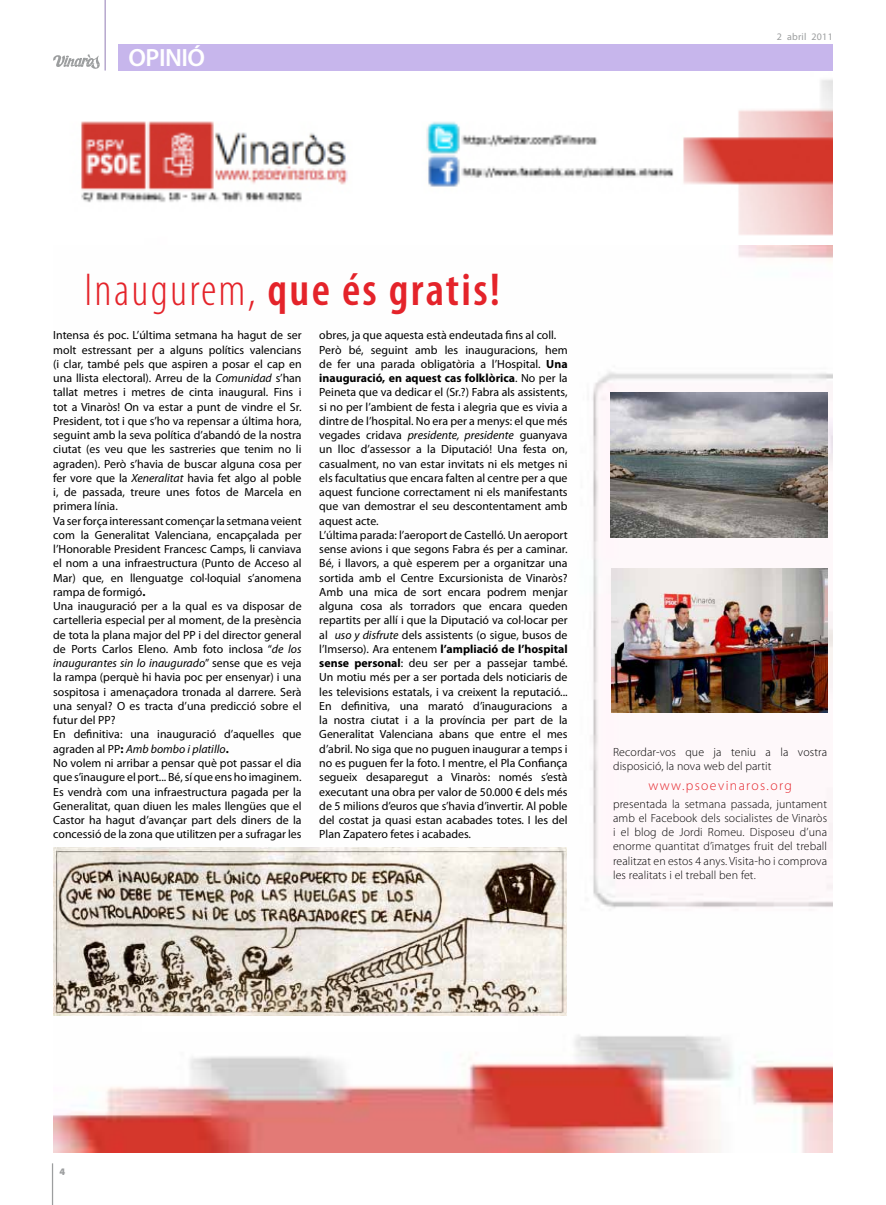
<style>
.page{position:relative;width:886px;height:1205px;background:#fff}
.page>*{position:absolute;margin:0;border:0;box-sizing:border-box;transform-origin:0 0}
.t1{font:600 condensed 46.38px "Myriad Pro";letter-spacing:.05em;color:#e4232a}
.t2{font:600 25px "Myriad Pro";letter-spacing:-.02em;color:#fff}
.t3{font:300 13.75px "Myriad Pro";letter-spacing:.1em;color:#e4232a}
.t4{font:11.88px/14.2px "Myriad Pro";color:#000}
.t5{font:300 11.88px/14.2px "Myriad Pro";letter-spacing:.01em;color:#000}
.t6{font:10px "Myriad Pro";letter-spacing:.025em;color:#9c9e9f}
.t7{font:900 10px "Myriad Pro";color:#9c9e9f}
.s1{font-weight:300}
.s2{font-style:italic}
.s3{font-weight:700}
</style>
<div class="page">
<hr style="left:52px;top:1163px;width:1px;height:42px;background:#9c9e9f">
<hr style="left:105px;top:0;width:1px;height:71px;background:#a897c4">
<svg style="left:53px;top:54px;width:47px;height:15px"></svg>
<div style="left:118px;top:44px;width:714px;height:27px;background:#c7b6ec"></div>
<img style="left:53px;top:79px;width:779px;height:1073px">
<div style="left:142px;top:942px;width:375px;height:90px;background:#fff"></div>
<img style="left:611px;top:568px;width:216px;height:144px">
<img style="left:611px;top:392px;width:216px;height:145px">
<img style="left:53px;top:847px;width:513px;height:169px">
<h2 class="t2" style="left:128px;top:42px;width:78px">OPINIÓ</h2>
<p class="t6" style="left:777px;top:31px;width:57px">2 abril 2011</p>
<h1 class="t1" style="left:84px;top:261px;width:417px"><span class="s1">Inaugurem,</span> que és gratis!</h1>
<p class="t4" style="left:53px;top:328px;width:250px">Intensa és poc. L’última setmana ha hagut de ser molt estressant per a alguns polítics valencians (i clar, també pels que aspiren a posar el cap en una llista electoral). Arreu de la <span class="s2">Comunidad</span> s’han tallat metres i metres de cinta inaugural. Fins i tot a Vinaròs! On va estar a punt de vindre el Sr.<br>President, tot i que s’ho va repensar a última hora, seguint amb la seva política d’abandó de la nostra ciutat (es veu que les sastreries que tenim no li agraden). Però s’havia de buscar alguna cosa per fer vore que la <span class="s2">Xeneralitat</span> havia fet algo al poble i, de passada, treure unes fotos de Marcela en primera línia.<br>Va ser força interessant començar la setmana veient com la Generalitat Valenciana, encapçalada per l’Honorable President Francesc Camps, li canviava el nom a una infraestructura (Punto de Acceso al Mar) que, en llenguatge col·loquial s’anomena rampa de formigó<span class="s3">.<br></span>Una inauguració per a la qual es va disposar de cartelleria especial per al moment, de la presència de tota la plana major del PP i del director general de Ports Carlos Eleno. Amb foto inclosa “<span class="s2">de los inaugurantes sin lo inaugurado</span>” sense que es veja la rampa (perquè hi havia poc per ensenyar) i una sospitosa i amenaçadora tronada al darrere. Serà una senyal? O es tracta d’una predicció sobre el futur del PP?<br>En definitiva: una inauguració d’aquelles que agraden al PP<span class="s3">:</span> <span class="s2">Amb bombo i platillo</span><span class="s3">.<br></span>No volem ni arribar a pensar què pot passar el dia que s’inaugure el port... Bé, sí que ens ho imaginem.<br>Es vendrà com una infraestructura pagada per la Generalitat, quan diuen les males llengües que el Castor ha hagut d’avançar part dels diners de la concessió de la zona que utilitzen per a sufragar les</p>
<p class="t4" style="left:319px;top:328px;width:250px">obres, ja que aquesta està endeutada fins al coll.<br>Però bé, seguint amb les inauguracions, hem de fer una parada obligatòria a l’Hospital. <span class="s3">Una inauguració, en aquest cas folklòrica</span>. No per la Peineta que va dedicar el (Sr.?) Fabra als assistents, si no per l’ambient de festa i alegria que es vivia a dintre de l’hospital. No era per a menys: el que més vegades cridava <span class="s2">presidente, presidente</span> guanyava un lloc d’assessor a la Diputació! Una festa on, casualment, no van estar invitats ni els metges ni els facultatius que encara falten al centre per a que aquest funcione correctament ni els manifestants que van demostrar el seu descontentament amb aquest acte.<br>L’última parada: l’aeroport de Castelló. Un aeroport sense avions i que segons Fabra és per a caminar.<br>Bé, i llavors, a què esperem per a organitzar una sortida amb el Centre Excursionista de Vinaròs?<br>Amb una mica de sort encara podrem menjar alguna cosa als torradors que encara queden repartits per allí i que la Diputació va col·locar per al <span class="s2">uso y disfrute</span> dels assistents (o sigue, busos de l’Imserso). Ara entenem <span class="s3">l’ampliació de l’hospital sense personal</span>: deu ser per a passejar també.<br>Un motiu més per a ser portada dels noticiaris de les televisions estatals, i va creixent la reputació...<br>En definitiva, una marató d’inauguracions a la nostra ciutat i a la província per part de la Generalitat Valenciana abans que entre el mes d’abril. No siga que no puguen inaugurar a temps i no es puguen fer la foto. I mentre, el Pla Confiança segueix desaparegut a Vinaròs: només s’està executant una obra per valor de 50.000 € dels més de 5 milions d’euros que s’havia d’invertir. Al poble del costat ja quasi estan acabades totes. I les del Plan Zapatero fetes i acabades.</p>
<p class="t5" style="left:613px;top:744px;width:216px">Recordar-vos que ja teniu a la vostra disposició, la nova web del partit</p>
<p class="t3" style="left:648px;top:777px;width:145px">www.psoevinaros.org</p>
<p class="t5" style="left:613px;top:796px;width:216px;text-align:justify">presentada la setmana passada, juntament amb el Facebook dels socialistes de Vinaròs i el blog de Jordi Romeu. Disposeu d’una enorme quantitat d’imatges fruit del treball realitzat en estos 4 anys. Visita-ho i comprova les realitats i el treball ben fet.</p>
<p class="t7" style="left:59px;top:1165px;width:7px">4</p>
</div>
